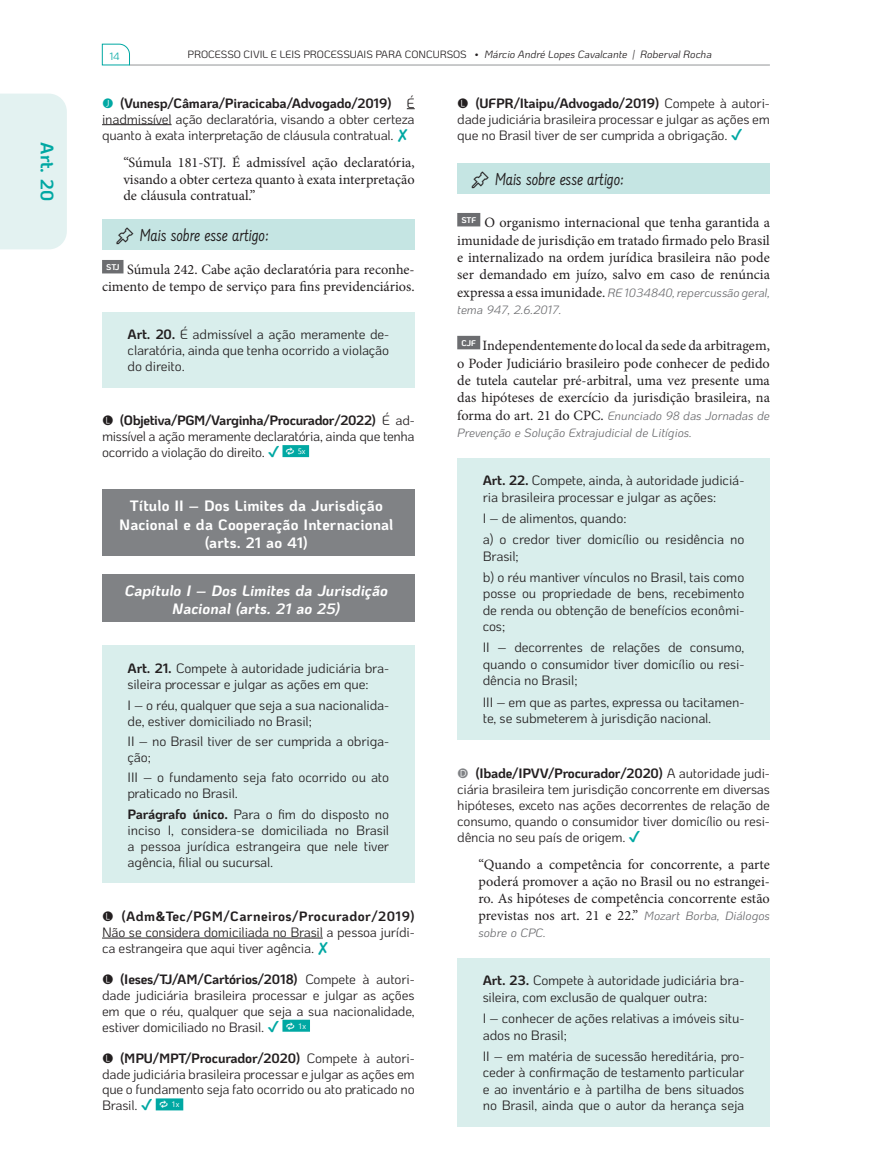
<style>
.page{position:relative;width:872px;height:1170px;background:#fff}
.page>*{position:absolute;margin:0;border:0;box-sizing:border-box;transform-origin:0 0}
.tit_mais_sobre_artig{font:18px "Farsan";color:#231f20}
.t1{font:700 18px "Ko Ho";color:#00a8a3}
.tit_2{font:700 15px/18.1px "Ko Ho";letter-spacing:.01em;color:#fff;text-align:center}
.tit_3{font:italic 700 15px/18.1px "Ko Ho";letter-spacing:.005em;color:#fff;text-align:center}
.DOD_STJ_t{font:14.25px/17.2px "Minion Pro";color:#231f20;text-align:justify}
.Comentario_autor{font:14.25px/16.8px "Minion Pro";color:#231f20;text-align:justify}
.DOD_t{font:14.25px/16.6px "Minion Pro";color:#231f20}
.questao{font:13.5px/15.9px "Ko Ho";letter-spacing:-.02em;color:#231f20;text-align:justify}
.box_meio{font:13.5px/16.5px "Ko Ho";letter-spacing:-.01em;color:#231f20}
.box_abre{font:13.5px/16.5px "Ko Ho";letter-spacing:-.01em;color:#231f20}
.box_fecha{font:13.5px/15.9px "Ko Ho";letter-spacing:-.01em;color:#231f20;text-align:justify}
.box{font:13.5px/15.9px "Ko Ho";letter-spacing:-.01em;color:#231f20;text-align:justify}
.DOD_STJ_t-2{font:italic 12px/17.2px "Ko Ho";letter-spacing:-.005em;color:#6c6d70}
.Comentario_autor-2{font:italic 12px "Ko Ho";letter-spacing:-.005em;color:#6c6d70}
.t2{font:10.5px "Ko Ho";color:#231f20}
.t3{font:10.5px "Ko Ho";color:#00a8a3}
.s1{font-style:italic}
.s2{font-weight:700}
.s3{color:#00a8a3}
.s4{font-family:"Minion Pro";font-style:normal;font-size:14.25px;color:#231f20}
.s5{font-family:"Ko Ho";font-style:italic;font-size:12px;color:#6c6d70}
</style>
<div class="page">
<hr style="left:129px;top:65px;width:641px;height:1px;background:#939598">
<svg style="left:102px;top:44px;width:28px;height:21px"></svg>
<div style="left:0;top:94px;width:67px;height:155px;background:#e3f2f1"></div>
<hr style="left:102px;top:124px;width:70px;height:1px;background:#231f20">
<div style="left:102px;top:219px;width:313px;height:31px;background:#c5e5e3"></div>
<div style="left:102px;top:260px;width:21px;height:13px;background:#6c6d70"></div>
<div style="left:102px;top:312px;width:313px;height:75px;background:#d9eeec"></div>
<div style="left:282px;top:445px;width:27px;height:12px;background:#00a8a3"></div>
<div style="left:102px;top:490px;width:313px;height:66px;background:#808285"></div>
<div style="left:102px;top:574px;width:313px;height:48px;background:#808285"></div>
<div style="left:102px;top:645px;width:313px;height:59px;background:#d9eeec"></div>
<div style="left:102px;top:682px;width:313px;height:59px;background:#d9eeec"></div>
<div style="left:102px;top:718px;width:313px;height:59px;background:#d9eeec"></div>
<div style="left:102px;top:755px;width:313px;height:59px;background:#d9eeec"></div>
<div style="left:102px;top:798px;width:313px;height:85px;background:#d9eeec"></div>
<hr style="left:102px;top:937px;width:221px;height:1px;background:#231f20">
<div style="left:282px;top:1019px;width:28px;height:12px;background:#00a8a3"></div>
<div style="left:156px;top:1098px;width:27px;height:12px;background:#00a8a3"></div>
<div style="left:457px;top:163px;width:313px;height:31px;background:#c5e5e3"></div>
<div style="left:457px;top:213px;width:23px;height:13px;background:#6c6d70"></div>
<div style="left:457px;top:336px;width:23px;height:13px;background:#6c6d70"></div>
<div style="left:457px;top:458px;width:313px;height:60px;background:#d9eeec"></div>
<div style="left:457px;top:517px;width:313px;height:60px;background:#d9eeec"></div>
<div style="left:457px;top:554px;width:313px;height:93px;background:#d9eeec"></div>
<div style="left:457px;top:625px;width:313px;height:76px;background:#d9eeec"></div>
<div style="left:457px;top:686px;width:313px;height:53px;background:#d9eeec"></div>
<div style="left:457px;top:958px;width:313px;height:59px;background:#d9eeec"></div>
<div style="left:457px;top:996px;width:313px;height:60px;background:#d9eeec"></div>
<div style="left:457px;top:1033px;width:313px;height:93px;background:#d9eeec"></div>
<h1 class="t1" style="left:62px;top:142px;width:60px;rotate:90deg">Art. 20</h1>
<p class="t3" style="left:109px;top:48px;width:12px">14</p>
<p class="t2" style="left:187px;top:46px;width:526px">PROCESSO CIVIL E LEIS PROCESSUAIS PARA CONCURSOS • <span class="s1">Márcio André Lopes Cavalcante | Roberval Rocha</span></p>
<p class="questao" style="left:102px;top:95px;width:314px;text-indent:18px"><span class="s2">(Vunesp/Câmara/Piracicaba/Advogado/2019)</span> É inadmissível ação declaratória, visando a obter certeza quanto à exata interpretação de cláusula contratual. <span class="s3">✘</span></p>
<p class="Comentario_autor" style="left:123px;top:154px;width:293px">“Súmula 181-STJ. É admissível ação declaratória, visando a obter certeza quanto à exata interpretação de cláusula contratual.”</p>
<p class="tit_mais_sobre_artig" style="left:140px;top:223px;width:130px">Mais sobre esse artigo:</p>
<p class="DOD_t" style="left:102px;top:261px;width:314px"><sup>STJ</sup> Súmula 242. Cabe ação declaratória para reconhe&shy;cimento de tempo de serviço para fins previdenciários.</p>
<p class="box" style="left:128px;top:326px;width:263px"><span class="s2">Art. 20.</span> É admissível a ação meramente de&shy;claratória, ainda que tenha ocorrido a violação do direito.</p>
<p class="questao" style="left:102px;top:412px;width:314px;text-indent:18px"><span class="s2">(Objetiva/PGM/Varginha/Procurador/2022)</span> É ad&shy;missível a ação meramente declaratória, ainda que tenha ocorrido a violação do direito. <span class="s3">✔</span></p>
<p class="tit_2" style="left:119px;top:497px;width:275px">Título II – Dos Limites da Jurisdição<br>Nacional e da Cooperação Internacional (arts. 21 ao 41)</p>
<p class="tit_3" style="left:125px;top:581px;width:265px">Capítulo I – Dos Limites da Jurisdição<br>Nacional (arts. 21 ao 25)</p>
<p class="box_abre" style="left:128px;top:660px;width:263px;line-height:15.9px"><span class="s2">Art. 21.</span> Compete à autoridade judiciária bra&shy;sileira processar e julgar as ações em que:</p>
<p class="box_meio" style="left:128px;top:697px;width:263px;line-height:15.9px">I – o réu, qualquer que seja a sua nacionalida&shy;de, estiver domiciliado no Brasil;</p>
<p class="box_meio" style="left:128px;top:733px;width:263px;line-height:15.9px">II – no Brasil tiver de ser cumprida a obriga&shy;ção;</p>
<p class="box_meio" style="left:128px;top:769px;width:263px;line-height:15.9px">III – o fundamento seja fato ocorrido ou ato praticado no Brasil.</p>
<p class="box_fecha" style="left:128px;top:806px;width:263px"><span class="s2">Parágrafo único.</span> Para o fim do disposto no inciso I, considera-se domiciliada no Brasil a pessoa jurídica estrangeira que nele tiver agência, filial ou sucursal.</p>
<p class="questao" style="left:102px;top:908px;width:314px;text-indent:19px"><span class="s2">(Adm&amp;Tec/PGM/Carneiros/Procurador/2019)<br></span>Não se considera domiciliada no Brasil a pessoa jurídi&shy;ca estrangeira que aqui tiver agência. <span class="s3">✘</span></p>
<p class="questao" style="left:102px;top:971px;width:314px;text-indent:18px"><span class="s2">(Ieses/TJ/AM/Cartórios/2018)</span> Compete à autori&shy;dade judiciária brasileira processar e julgar as ações em que o réu, qualquer que seja a sua nacionalidade, estiver domiciliado no Brasil. <span class="s3">✔</span></p>
<p class="questao" style="left:102px;top:1049px;width:314px;text-indent:18px"><span class="s2">(MPU/MPT/Procurador/2020)</span> Compete à autori&shy;dade judiciária brasileira processar e julgar as ações em que o fundamento seja fato ocorrido ou ato praticado no Brasil. <span class="s3">✔</span></p>
<p class="questao" style="left:457px;top:95px;width:314px;text-indent:18px"><span class="s2">(UFPR/Itaipu/Advogado/2019)</span> Compete à autori&shy;dade judiciária brasileira processar e julgar as ações em que no Brasil tiver de ser cumprida a obrigação. <span class="s3">✔</span></p>
<p class="tit_mais_sobre_artig" style="left:495px;top:167px;width:130px">Mais sobre esse artigo:</p>
<p class="DOD_STJ_t" style="left:457px;top:214px;width:314px"><sup>STF</sup> O organismo internacional que tenha garantida a imunidade de jurisdição em tratado firmado pelo Brasil e internalizado na ordem jurídica brasileira não pode ser demandado em juízo, salvo em caso de renúncia</p>
<p class="DOD_STJ_t-2" style="left:457px;top:284px;width:314px"><span class="s4">expressa a essa imunidade.</span> RE 1034840, repercussão geral, tema 947, 2.6.2017.</p>
<p class="DOD_STJ_t" style="left:457px;top:337px;width:314px"><sup>CJF</sup> Independentemente do local da sede da arbitragem, o Poder Judiciário brasileiro pode conhecer de pedido de tutela cautelar pré-arbitral, uma vez presente uma das hipóteses de exercício da jurisdição brasileira, na</p>
<p class="DOD_STJ_t-2" style="left:457px;top:407px;width:314px"><span class="s4">forma do art. 21 do CPC.</span> Enunciado 98 das Jornadas de<br>Prevenção e Solução Extrajudicial de Litígios.</p>
<p class="box_abre" style="left:483px;top:472px;width:263px"><span class="s2">Art. 22.</span> Compete, ainda, à autoridade judiciá&shy;ria brasileira processar e julgar as ações:</p>
<p class="box_meio" style="left:483px;top:510px;width:145px">I – de alimentos, quando:</p>
<p class="box_meio" style="left:483px;top:531px;width:263px">a) o credor tiver domicílio ou residência no<br>Brasil;</p>
<p class="box_meio" style="left:483px;top:568px;width:263px;text-align:justify">b) o réu mantiver vínculos no Brasil, tais como posse ou propriedade de bens, recebimento de renda ou obtenção de benefícios econômi&shy;cos;</p>
<p class="box_meio" style="left:483px;top:639px;width:263px;text-align:justify">II – decorrentes de relações de consumo, quando o consumidor tiver domicílio ou resi&shy;dência no Brasil;</p>
<p class="box_fecha" style="left:483px;top:693px;width:263px;line-height:16.5px">III – em que as partes, expressa ou tacitamen&shy;te, se submeterem à jurisdição nacional.</p>
<p class="questao" style="left:457px;top:765px;width:314px;text-indent:18px"><span class="s2">(Ibade/IPVV/Procurador/2020)</span> A autoridade judi&shy;ciária brasileira tem jurisdição concorrente em diversas hipóteses, exceto nas ações decorrentes de relação de consumo, quando o consumidor tiver domicílio ou resi&shy;dência no seu país de origem. <span class="s3">✔</span></p>
<p class="Comentario_autor" style="left:478px;top:856px;width:293px">“Quando a competência for concorrente, a parte poderá promover a ação no Brasil ou no estrangei&shy;ro. As hipóteses de competência concorrente estão previstas nos art. 21 e 22.” <span class="s5">Mozart Borba, Diálogos</span></p>
<p class="Comentario_autor-2" style="left:478px;top:923px;width:69px">sobre o CPC.</p>
<p class="box_abre" style="left:483px;top:972px;width:263px"><span class="s2">Art. 23.</span> Compete à autoridade judiciária bra&shy;sileira, com exclusão de qualquer outra:</p>
<p class="box_meio" style="left:483px;top:1010px;width:263px">I – conhecer de ações relativas a imóveis situ&shy;ados no Brasil;</p>
<p class="box_meio" style="left:483px;top:1047px;width:263px;text-align:justify">II – em matéria de sucessão hereditária, pro&shy;ceder à confirmação de testamento particular e ao inventário e à partilha de bens situados no Brasil, ainda que o autor da herança seja</p>
</div>
